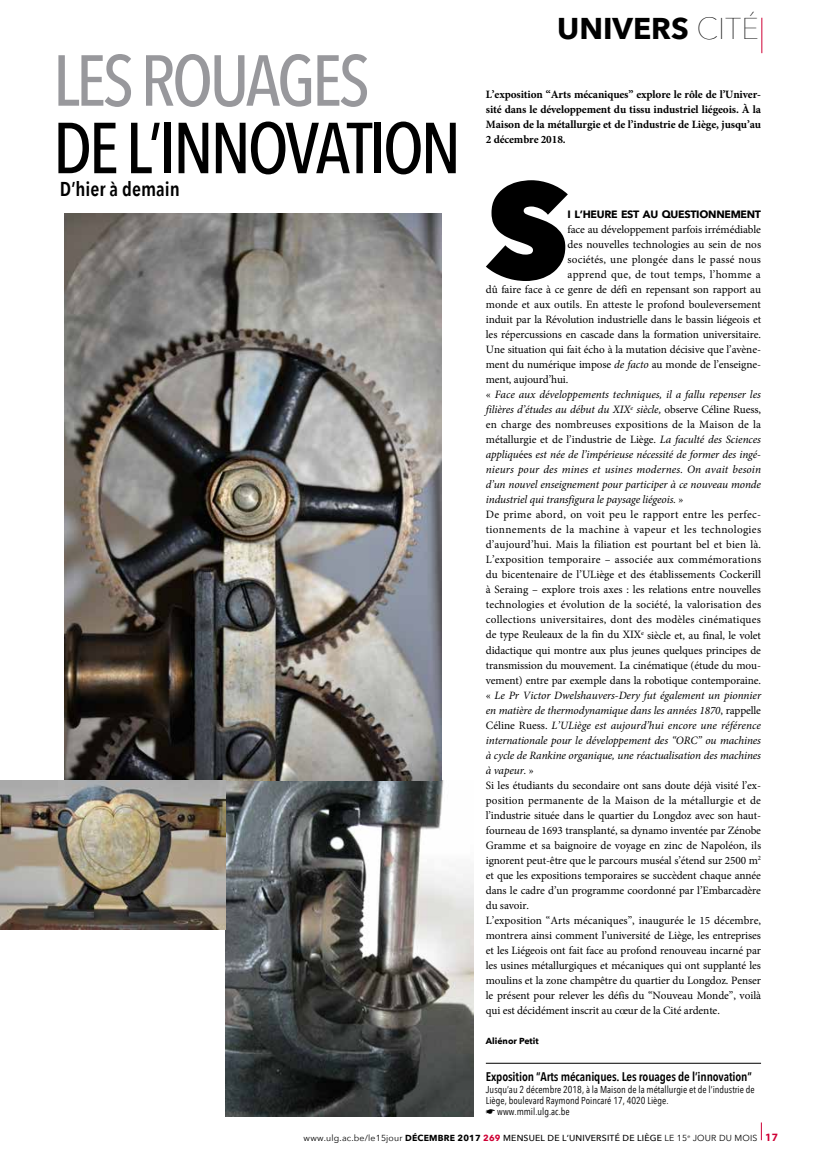
<style>
.page{position:relative;width:815px;height:1170px;background:#fff}
.page>*{position:absolute;margin:0;border:0;box-sizing:border-box;transform-origin:0 0}
.t1{font:800 134.62px "Avenir Next";color:#000}
.t2{font:500 71.25px "Avenir Next Condensed";color:#000}
.t3{font:500 71.25px "Avenir Next Condensed";color:#98989c}
.t4{font:700 30px "Avenir Next";color:#000}
.t5{font:600 20px "Avenir Next Condensed";color:#000}
.t6{font:600 12.5px "Avenir Next Condensed";letter-spacing:-.01em;color:#000}
.t7{font:11.25px "Minion Pro";letter-spacing:-.01em;color:#000}
.t8{font:italic 11.25px "Minion Pro";letter-spacing:-.01em;color:#000}
.t9{font:11.25px "Minion Pro";letter-spacing:.015em;color:#000}
.t10{font:700 11.25px/15px "Minion Pro";letter-spacing:-.01em;color:#000;text-align:justify}
.t11{font:11.25px "Minion Pro";letter-spacing:.02em;color:#000}
.t12{font:11.25px "Minion Pro";letter-spacing:.01em;color:#000}
.t13{font:italic 11.25px "Minion Pro";letter-spacing:.01em;color:#000}
.t14{font:11.25px "Minion Pro";letter-spacing:.03em;color:#000}
.t15{font:700 11.25px "Myriad Pro";color:#cf0035}
.t16{font:700 10.62px "Avenir Next";letter-spacing:-.025em;color:#000}
.t17{font:10px "Avenir Next Condensed";color:#000}
.t18{font:8.75px "Avenir Next";letter-spacing:.02em;color:#000}
.t19{font:700 8.75px "Avenir Next";color:#000}
.s1{font-weight:200}
.s2{font-style:italic}
.s3{font-style:normal}
.s4{font-weight:700}
.s5{font-weight:700;color:#cf0035}
.s6{font-weight:500}
</style>
<div class="page">
<hr style="left:761px;top:18px;width:1px;height:35px;background:#cf0035">
<svg style="left:761px;top:1122px;width:1px;height:18px"></svg>
<hr style="left:486px;top:1062px;width:275px;height:1px;background:#000">
<img style="left:226px;top:780px;width:248px;height:336px">
<img style="left:65px;top:213px;width:376px;height:567px">
<img style="left:1px;top:780px;width:225px;height:149px">
<h2 class="t3" style="left:53px;top:38px;width:123px">LES ROUA</h2>
<h2 class="t3" style="left:277px;top:38px;width:61px">GES</h2>
<h2 class="t2" style="left:53px;top:105px;width:138px">DE L’INNO</h2>
<h2 class="t2" style="left:285px;top:105px;width:60px">VATION</h2>
<h3 class="t5" style="left:60px;top:171px;width:121px">D’hier à demain</h3>
<h3 class="t4" style="left:557px;top:2px;width:198px">UNIVERS <span class="s1">cité</span></h3>
<p class="t10" style="left:486px;top:87px;width:277px">L’exposition “Arts mécaniques” explore le rôle de l’Univer&shy;sité dans le développement du tissu industriel liégeois. À la Maison de la métallurgie et de l’industrie de Liège, jusqu’au 2 décembre 2018.</p>
<h1 class="t1" style="left:486px;top:147px;width:85px">S</h1>
<p class="t16" style="left:568px;top:205px;width:195px">I L’HEURE EST AU QUESTIONNEMENT</p>
<p class="t7" style="left:568px;top:222px;width:195px">face au développement parfois irrémédiable</p>
<p class="t7" style="left:568px;top:237px;width:195px">des nouvelles technologies au sein de nos</p>
<p class="t9" style="left:568px;top:252px;width:195px">sociétés, une plongée dans le passé nous</p>
<p class="t11" style="left:568px;top:267px;width:195px">apprend que, de tout temps, l’homme a</p>
<p class="t7" style="left:486px;top:282px;width:277px">dû faire face à ce genre de défi en repensant son rapport au</p>
<p class="t7" style="left:486px;top:297px;width:277px">monde et aux outils. En atteste le profond bouleversement</p>
<p class="t7" style="left:486px;top:312px;width:277px">induit par la Révolution industrielle dans le bassin liégeois et</p>
<p class="t7" style="left:486px;top:327px;width:277px">les répercussions en cascade dans la formation universitaire.</p>
<p class="t7" style="left:486px;top:342px;width:277px">Une situation qui fait écho à la mutation décisive que l’avène-</p>
<p class="t7" style="left:486px;top:357px;width:277px">ment du numérique impose <span class="s2">de facto</span> au monde de l’enseigne-</p>
<p class="t7" style="left:486px;top:372px;width:84px">ment, aujourd’hui.</p>
<p class="t8" style="left:486px;top:387px;width:277px"><span class="s3">«</span> Face aux développements techniques, il a fallu repenser les</p>
<p class="t8" style="left:486px;top:402px;width:277px">filières d’études au début du XIX<sup>e</sup> siècle, <span class="s3">observe Céline Ruess,</span></p>
<p class="t9" style="left:486px;top:417px;width:277px">en charge des nombreuses expositions de la Maison de la</p>
<p class="t7" style="left:486px;top:432px;width:277px">métallurgie et de l’industrie de Liège. <span class="s2">La faculté des Sciences</span></p>
<p class="t8" style="left:486px;top:447px;width:277px">appliqu<span class="s3">ées</span> est née de l’impérieuse nécessité de former des ingé-</p>
<p class="t13" style="left:486px;top:462px;width:277px">nieurs pour des mines et usines modernes. On avait besoin</p>
<p class="t8" style="left:486px;top:477px;width:277px">d’un nouvel enseignement pour participer à ce nouveau monde</p>
<p class="t8" style="left:486px;top:492px;width:199px">industriel qui transfigura le paysage liégeois. <span class="s3">»</span></p>
<p class="t11" style="left:486px;top:507px;width:277px">De prime abord, on voit peu le rapport entre les perfec-</p>
<p class="t14" style="left:486px;top:522px;width:277px">tionnements de la machine à vapeur et les technologies</p>
<p class="t12" style="left:486px;top:537px;width:277px">d’aujourd’hui. Mais la filiation est pourtant bel et bien là.</p>
<p class="t11" style="left:486px;top:552px;width:277px">L’exposition temporaire – associée aux commémorations</p>
<p class="t7" style="left:486px;top:567px;width:277px">du bicentenaire de l’ULiège et des établissements Cockerill</p>
<p class="t7" style="left:486px;top:582px;width:277px">à Seraing – explore trois axes : les relations entre nouvelles</p>
<p class="t9" style="left:486px;top:597px;width:277px">technologies et évolution de la société, la valorisation des</p>
<p class="t9" style="left:486px;top:612px;width:277px">collections universitaires, dont des modèles cinématiques</p>
<p class="t7" style="left:486px;top:627px;width:277px">de type Reuleaux de la fin du XIX<sup>e</sup> siècle et, au final, le volet</p>
<p class="t7" style="left:486px;top:642px;width:277px">didactique qui montre aux plus jeunes quelques principes de</p>
<p class="t7" style="left:486px;top:657px;width:277px">transmission du mouvement. La cinématique (étude du mou-</p>
<p class="t7" style="left:486px;top:672px;width:277px">vement) entre par exemple dans la robotique contemporaine.</p>
<p class="t8" style="left:486px;top:687px;width:277px"><span class="s3">«</span> Le Pr Victor Dwelshauvers-Dery fut également un pionnier</p>
<p class="t8" style="left:486px;top:702px;width:277px">en matière de thermodynamique dans les années 1870<span class="s3">, rappelle</span></p>
<p class="t8" style="left:486px;top:717px;width:277px"><span class="s3">Céline Ruess.</span> L’ULiège est aujourd’hui encore une référence</p>
<p class="t8" style="left:486px;top:732px;width:277px">internationale pour le développement des “ORC” ou machines</p>
<p class="t8" style="left:486px;top:747px;width:277px">à cycle de Rankine organique, une réactualisation des machines</p>
<p class="t8" style="left:486px;top:762px;width:49px">à vapeur. <span class="s3">»</span></p>
<p class="t7" style="left:486px;top:777px;width:277px">Si les étudiants du secondaire ont sans doute déjà visité l’ex-</p>
<p class="t9" style="left:486px;top:792px;width:277px">position permanente de la Maison de la métallurgie et de</p>
<p class="t7" style="left:486px;top:807px;width:277px">l’industrie située dans le quartier du Longdoz avec son haut-</p>
<p class="t7" style="left:486px;top:822px;width:277px">fourneau de 1693 transplanté, sa dynamo inventée par Zénobe</p>
<p class="t7" style="left:486px;top:837px;width:277px">Gramme et sa baignoire de voyage en zinc de Napoléon, ils</p>
<p class="t7" style="left:486px;top:852px;width:277px">ignorent peut-être que le parcours muséal s’étend sur 2500 m<sup>2</sup></p>
<p class="t7" style="left:486px;top:867px;width:277px">et que les expositions temporaires se succèdent chaque année</p>
<p class="t7" style="left:486px;top:882px;width:277px">dans le cadre d’un programme coordonné par l’Embarcadère</p>
<p class="t7" style="left:486px;top:897px;width:45px">du savoir.</p>
<p class="t7" style="left:486px;top:912px;width:277px">L’exposition “Arts mécaniques”, inaugurée le 15 décembre,</p>
<p class="t7" style="left:486px;top:927px;width:277px">montrera ainsi comment l’université de Liège, les entreprises</p>
<p class="t7" style="left:486px;top:942px;width:277px">et les Liégeois ont fait face au profond renouveau incarné par</p>
<p class="t7" style="left:486px;top:957px;width:277px">les usines métallurgiques et mécaniques qui ont supplanté les</p>
<p class="t7" style="left:486px;top:972px;width:277px">moulins et la zone champêtre du quartier du Longdoz. Penser</p>
<p class="t7" style="left:486px;top:987px;width:277px">le présent pour relever les défis du “Nouveau Monde”, voilà</p>
<p class="t7" style="left:486px;top:1002px;width:236px">qui est décidément inscrit au cœur de la Cité ardente.</p>
<p class="t19" style="left:486px;top:1033px;width:54px">ALIÉNOR PETIT</p>
<p class="t6" style="left:486px;top:1065px;width:268px">Exposition “Arts mécaniques. Les rouages de l’innovation”</p>
<p class="t17" style="left:486px;top:1080px;width:270px">Jusqu’au 2 décembre 2018, à la Maison de la métallurgie et de l’industrie de</p>
<p class="t17" style="left:486px;top:1091px;width:184px">Liège, boulevard Raymond Poincaré 17, 4020 Liège.</p>
<p class="t17" style="left:497px;top:1102px;width:74px">www.mmil.ulg.ac.be</p>
<p class="t18" style="left:304px;top:1130px;width:455px">www.ulg.ac.be/le15jour <span class="s4">DÉCEMBRE 2017</span> <span class="s5">269</span> <span class="s6">MENSUEL DE L’U NIVERSITÉ DE LIÈGE</span> Le 15<sup>e</sup> jour du mois</p>
<p class="t15" style="left:765px;top:1130px;width:14px">17</p>
</div>
